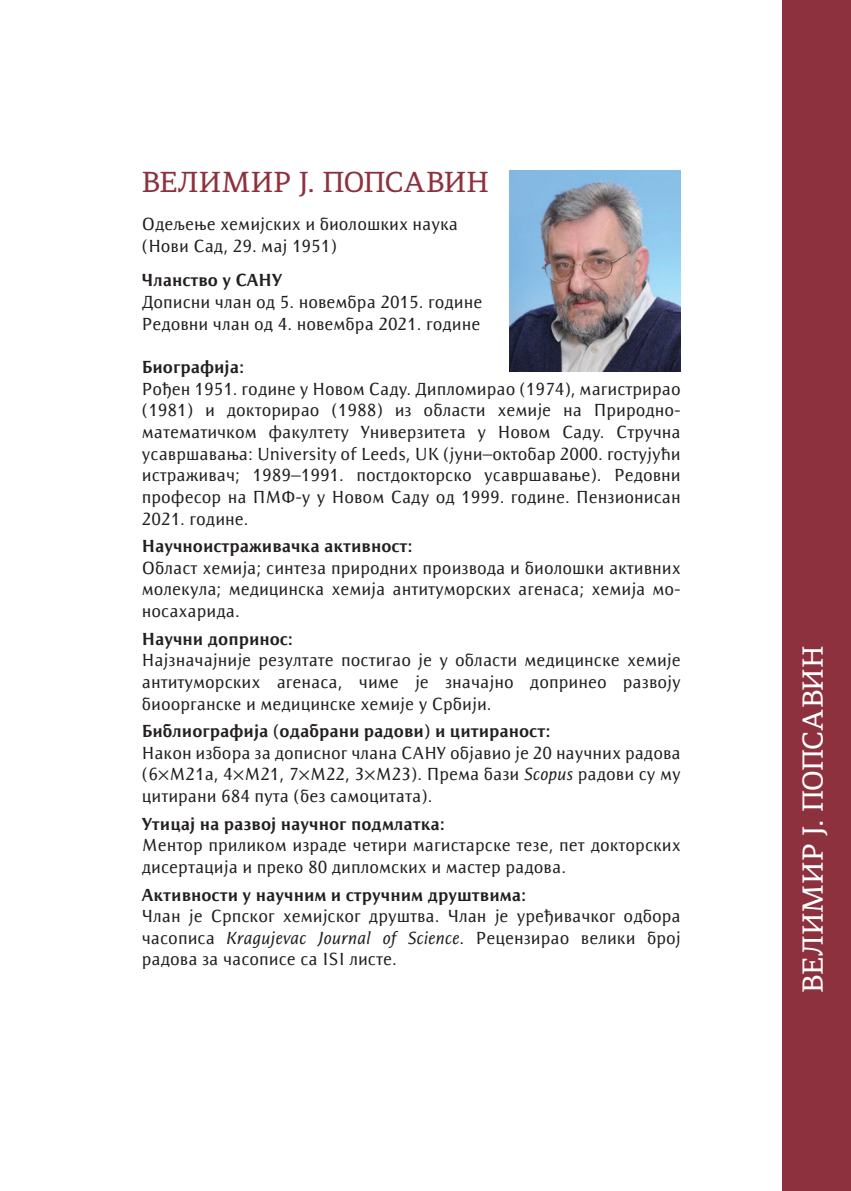
<style>
.page{position:relative;width:851px;height:1191px;background:#fff}
.page>*{position:absolute;margin:0;border:0;box-sizing:border-box;transform-origin:0 0}
.t1{font:28px "Adamant BG";color:#8e313e}
.t2{font:28px "Adamant BG";color:#fff}
.t3{font:18px/21.6px "Resavska BG Sans";color:#231f20;text-align:justify}
.t4{font:700 18px "Resavska BG Sans";color:#231f20}
.s1{font-style:italic}
</style>
<div class="page">
<div style="left:782px;top:0;width:68px;height:1191px;background:#8e313e"></div>
<img style="left:509px;top:170px;width:171px;height:201px">
<h1 class="t1" style="left:142px;top:165px;width:41px">Велимир</h1>
<h1 class="t1" style="left:299px;top:165px;width:67px">Ј. Попсавин</h1>
<p class="t3" style="left:142px;top:213px;width:318px">Одељење хемијских и биолошких наука (Нови Сад, 29. мај 1951)</p>
<p class="t4" style="left:142px;top:270px;width:142px">Чланство у САНУ</p>
<p class="t3" style="left:142px;top:291px;width:342px">Дописни члан од 5. новембра 2015. године<br>Редовни члан од 4. новембра 2021. године</p>
<p class="t4" style="left:142px;top:357px;width:104px">Биографија:</p>
<p class="t3" style="left:142px;top:378px;width:540px">Рођен 1951. године у Новом Саду. Дипломирао (1974), магистрирао (1981) и докторирао (1988) из области хемије на П риродно&shy;математичком факултету Универзитета у Новом Саду. Стручна усавршавања: University of Leeds, UK (јуни–октобар 2000. гостујући истраживач; 1989–1991. постдокторско усавршавање). Редовни професор на П МФ-у у Новом Саду од 1999. године. Пензионисан 2021. године.</p>
<p class="t4" style="left:142px;top:536px;width:272px">Научноистраживачка активност:</p>
<p class="t3" style="left:142px;top:557px;width:540px">Област хемија; синтеза природних производа и биолошки активних молекула; медицинска хемија антитуморских агенаса; хемија мо&shy;носахарида.</p>
<p class="t4" style="left:142px;top:628px;width:153px">Научни допринос:</p>
<p class="t3" style="left:142px;top:649px;width:540px">Најзначајније резултате постигао је у области медицинске хемије антитуморских агенаса, чиме је значајно допринео развоју биоорганске и медицинске хемије у Србији.</p>
<p class="t4" style="left:142px;top:721px;width:410px">Библиографија (одабрани радови) и цитираност:</p>
<p class="t3" style="left:142px;top:742px;width:540px">Након избора за дописног члана САНУ објавио је 20 научних радова (6×М21а, 4×М21, 7×М22, 3×М23). П рема бази <span class="s1">Scopus</span> радови су му цитирани 684 пута (без самоцитата).</p>
<p class="t4" style="left:142px;top:813px;width:304px">Утицај на развој научног подмлатка:</p>
<p class="t3" style="left:142px;top:834px;width:540px">Ментор приликом израде четири магистарске тезе, пет докторских дисертација и преко 80 дипломских и мастер радова.</p>
<p class="t4" style="left:142px;top:884px;width:386px">Активности у научним и стручним друштвима:</p>
<p class="t3" style="left:142px;top:905px;width:540px">Члан је Српског хемијског друштва. Члан је уређивачког одбора часописа <span class="s1">Kragujevac Journal of Science</span>. Рецензирао велики број радова за часописе са ISI листе.</p>
<h1 class="t2" style="left:796px;top:992px;width:346px;rotate:-90deg">Велимир Ј. Попсавин</h1>
</div>
